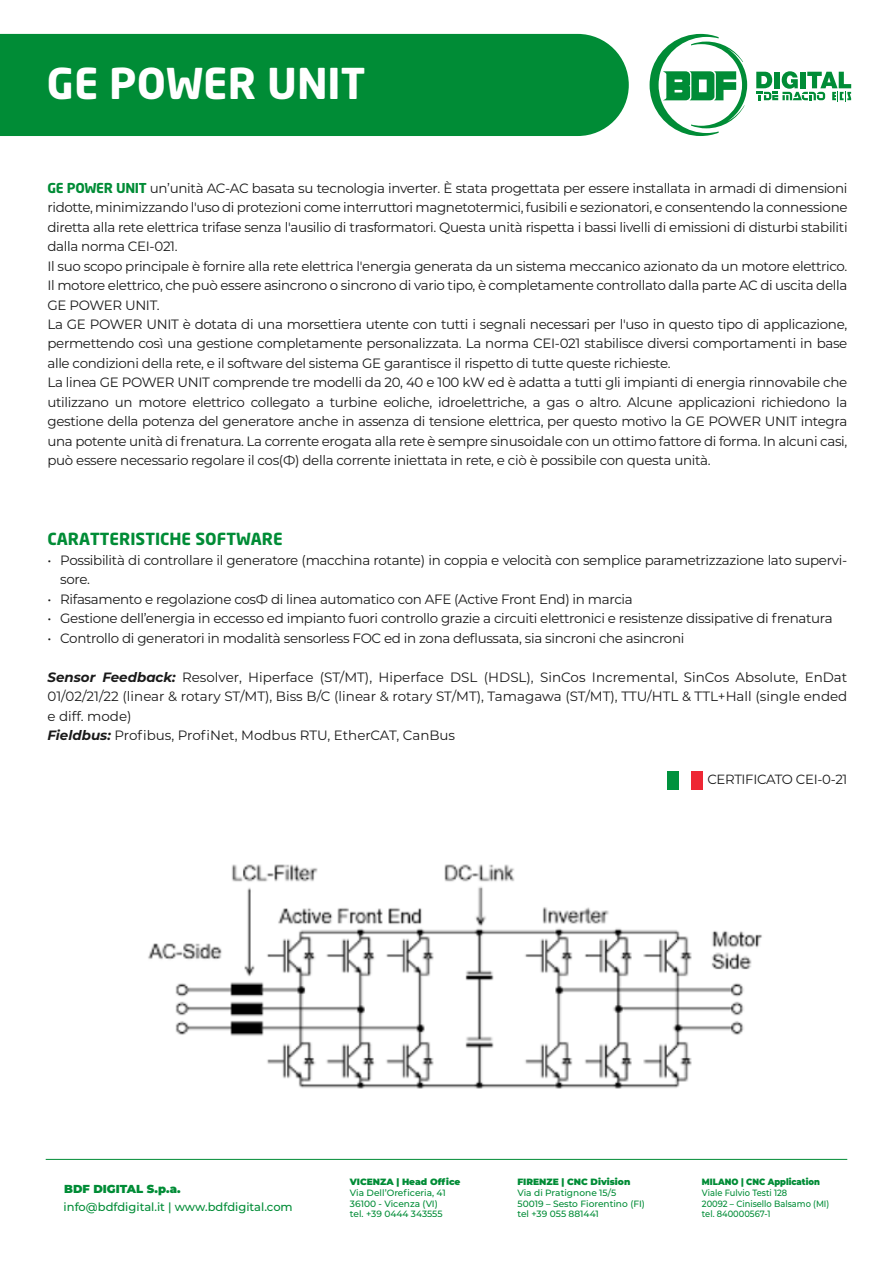
<style>
.page{position:relative;width:893px;height:1263px;background:#fff}
.page>*{position:absolute;margin:0;border:0;box-sizing:border-box;transform-origin:0 0}
.t1{font:700 42px "Neo Sans W1 G";color:#fff}
.t2{font:700 16.5px "Neo Sans W1 G";color:#008c36}
.t3{font:13.5px/19.5px "Montserrat";letter-spacing:-.025em;color:#1a1a1a}
.t4{font:13.5px/19.5px "Montserrat";color:#1a1a1a}
.t5{font:13.35px "Montserrat";letter-spacing:-.025em;color:#1a1a1a}
.t6{font:500 11.55px "Montserrat";color:#008c36}
.t7{font:900 11.55px "Montserrat";color:#008c36}
.t8{font:500 9.15px/10.9px "Montserrat";color:#008c36}
.t9{font:500 9.15px/10.9px "Montserrat";color:#008c36;scale:.91 1}
.t10{font:900 9.15px "Montserrat";color:#008c36}
.t11{font:900 9.15px "Montserrat";color:#008c36;scale:.91 1}
.s1{font-family:"Neo Sans W1 G";font-weight:700;color:#008c36}
.s2{font-weight:700;font-style:italic}
</style>
<div class="page">
<hr style="left:46px;top:1159px;width:801px;height:1px;background:#008c36">
<svg style="left:650px;top:34px;width:97px;height:102px"></svg>
<svg style="left:756px;top:71px;width:95px;height:30px"></svg>
<div style="left:0;top:34px;width:629px;height:102px;background:#008c36"></div>
<div style="left:667px;top:771px;width:12px;height:18px;background:#00923e"></div>
<div style="left:691px;top:771px;width:11px;height:18px;background:#ee2734"></div>
<img style="left:148px;top:864px;width:614px;height:225px">
<h1 class="t1" style="left:47px;top:56px;width:320px">GE POWER UNIT</h1>
<p class="t3" style="left:47px;top:177px;width:802px"><span class="s1">GE POWER UNIT</span> un’unità AC-AC basata su tecnologia inverter. È stata progettata per essere installata in armadi di dimensioni ridotte, minimizzando l'uso di protezioni come interruttori magnetotermici, fusibili e sezionatori, e consentendo la connessione diretta alla rete elettrica trifase senza l'ausilio di trasformatori. Questa unità rispetta i bassi livelli di emissioni di disturbi stabiliti dalla norma CEI-021.<br>Il suo scopo principale è fornire alla rete elettrica l'energia generata da un sistema meccanico azionato da un motore elettrico.<br>Il motore elettrico, che può essere asincrono o sincrono di vario tipo, è completamente controllato dalla parte AC di uscita della GE POWER UNIT.<br>La GE POWER UNIT è dotata di una morsettiera utente con tutti i segnali necessari per l'uso in questo tipo di applicazione, permettendo così una gestione completamente personalizzata. La norma CEI-021 stabilisce diversi comportamenti in base alle condizioni della rete, e il software del sistema GE garantisce il rispetto di tutte queste richieste.<br>La linea GE POWER UNIT comprende tre modelli da 20, 40 e 100 kW ed è adatta a tutti gli impianti di energia rinnovabile che utilizzano un motore elettrico collegato a turbine eoliche, idroelettriche, a gas o altro. Alcune applicazioni richiedono la gestione della potenza del generatore anche in assenza di tensione elettrica, per questo motivo la GE POWER UNIT integra una potente unità di frenatura. La corrente erogata alla rete è sempre sinusoidale con un ottimo fattore di forma. In alcuni casi, può essere necessario regolare il cos(Ф) della corrente iniettata in rete, e ciò è possibile con questa unità.</p>
<p class="t2" style="left:47px;top:528px;width:237px">CARATTERISTICHE SOFTWARE</p>
<p class="t3" style="left:60px;top:550px;width:788px;text-indent:-13px">• Possibilità di controllare il generatore (macchina rotante) in coppia e velocità con semplice parametrizzazione lato supervi&shy;sore.</p>
<p class="t3" style="left:47px;top:589px;width:587px">• Rifasamento e regolazione cosФ di linea automatico con AFE (Active Front End) in marcia</p>
<p class="t3" style="left:47px;top:608px;width:787px">• Gestione dell’energia in eccesso ed impianto fuori controllo grazie a circuiti elettronici e resistenze dissipative di frenatura</p>
<p class="t3" style="left:47px;top:628px;width:638px">• Controllo di generatori in modalità sensorless FOC ed in zona deflussata, sia sincroni che asincroni</p>
<p class="t4" style="left:47px;top:667px;width:801px"><span class="s2">Sensor Feedback:</span> Resolver, Hiperface (ST/MT), Hiperface DSL (HDSL), SinCos Incremental, SinCos Absolute, EnDat 01/02/21/22 (linear &amp; rotary ST/MT), Biss B/C (linear &amp; rotary ST/MT), Tamagawa (ST/MT), TTU/HTL &amp; TTL+Hall (single ended e diff. mode)<br><span class="s2">Fieldbus:</span> Profibus, ProfiNet, Modbus RTU, EtherCAT, CanBus</p>
<p class="t5" style="left:707px;top:770px;width:141px">CERTIFICATO CEI-0-21</p>
<p class="t7" style="left:64px;top:1180px;width:118px">BDF DIGITAL S.p.a.</p>
<p class="t6" style="left:64px;top:1198px;width:231px">info@bdfdigital.it | www.bdfdigital.com</p>
<p class="t10" style="left:350px;top:1174px;width:112px">VICENZA | Head Office</p>
<p class="t8" style="left:350px;top:1186px;width:97px">Via Dell’Oreficeria, 41<br>36100 - Vicenza (VI) tel. +39 0444 343555</p>
<p class="t10" style="left:517px;top:1174px;width:114px">FIRENZE | CNC Division</p>
<p class="t8" style="left:517px;top:1186px;width:129px">Via di Pratignone 15/5<br>50019 – Sesto Fiorentino (FI) tel +39 055 881441</p>
<p class="t11" style="left:702px;top:1174px;width:131px">MILANO | CNC Application</p>
<p class="t9" style="left:702px;top:1186px;width:141px">Viale Fulvio Testi 128<br>20092 – Cinisello Balsamo (MI) tel. 840000567-1</p>
</div>
